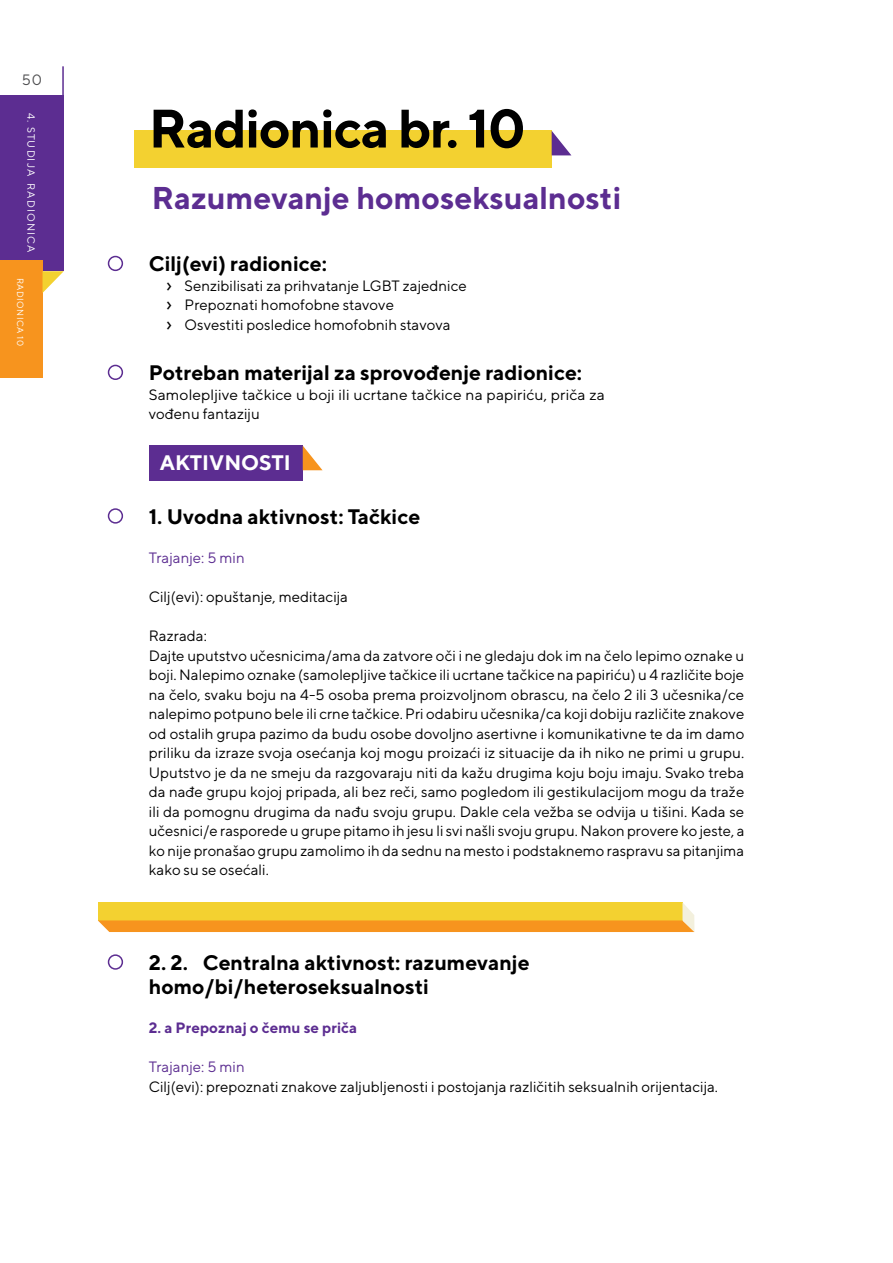
<style>
.page{position:relative;width:893px;height:1263px;background:#fff}
.page>*{position:absolute;margin:0;border:0;box-sizing:border-box;transform-origin:0 0}
.t1{font:700 54px "TT Norms";letter-spacing:-.025em;color:#000}
.t2{font:700 31.5px "TT Norms";color:#5c2d91}
.t3{font:700 21px/24px "TT Norms";color:#000}
.t4{font:700 21px "TT Norms";color:#fff}
.t5{font:15px/19.5px "TT Norms";color:#000}
.t6{font:15px/19.5px "TT Norms";color:#000;scale:1.04 1}
.t7{font:15px "TT Norms";color:#5c2d91}
.t8{font:700 15px "TT Norms";color:#5c2d91}
.t9{font:15px "TT Norms";color:#4d4d4f}
.t10{font:10.5px "TT Norms";letter-spacing:.1em;color:#fff}
.t11{font:9px "TT Norms";letter-spacing:.05em;color:#fff}
.s1{font-style:inherit}
.s2{font-family:"Meta Pro"}
</style>
<div class="page">
<hr style="left:62px;top:66px;width:2px;height:33px;background:#5c2d91">
<div style="left:0;top:96px;width:64px;height:175px;background:#5c2d91"></div>
<div style="left:0;top:260px;width:43px;height:117px;background:#f7941e"></div>
<svg style="left:43px;top:271px;width:21px;height:22px"></svg>
<div style="left:134px;top:131px;width:418px;height:37px;background:#f3d130"></div>
<svg style="left:552px;top:131px;width:19px;height:24px"></svg>
<div style="left:149px;top:446px;width:154px;height:35px;background:#5c2d91"></div>
<div style="left:108px;top:256px;width:15px;height:15px;border:2px solid #5c2d91;border-radius:50%"></div>
<div style="left:108px;top:365px;width:15px;height:15px;border:2px solid #5c2d91;border-radius:50%"></div>
<div style="left:108px;top:508px;width:15px;height:16px;border:2px solid #5c2d91;border-radius:50%"></div>
<div style="left:108px;top:954px;width:15px;height:16px;border:2px solid #5c2d91;border-radius:50%"></div>
<svg style="left:303px;top:446px;width:20px;height:24px"></svg>
<svg style="left:98px;top:902px;width:596px;height:30px;background:#f4ba2c"></svg>
<p class="t9" style="left:22px;top:71px;width:22px">50</p>
<p class="t10" style="left:38px;top:113px;width:140px;rotate:90deg"><span class="s1">4.</span> STUDIJA RADIONICA</p>
<p class="t11" style="left:26px;top:278px;width:69px;rotate:90deg">RADIONICA 10</p>
<h1 class="t1" style="left:149px;top:95px;width:379px">Radionica br. 10</h1>
<h2 class="t2" style="left:152px;top:179px;width:471px">Razumevanje homoseksualnosti</h2>
<h3 class="t3" style="left:149px;top:252px;width:180px">Cilj(evi) radionice:</h3>
<p class="t5" style="left:167px;top:276px;width:302px"><span class="s2">&gt;</span> Senzibilisati za prihvatanje LGBT zajednice <span class="s2">&gt;</span> Prepoznati homofobne stavove<br><span class="s2">&gt;</span> Osvestiti posledice homofobnih stavova</p>
<h3 class="t3" style="left:149px;top:360px;width:435px">Potreban materijal za sprovođenje radionice:</h3>
<p class="t6" style="left:149px;top:384px;width:440px">Samolepljive tačkice u boji ili ucrtane tačkice na papiriću, priča za vođenu fantaziju</p>
<h3 class="t4" style="left:160px;top:450px;width:133px">AKTIVNOSTI</h3>
<h3 class="t3" style="left:149px;top:504px;width:273px">1. Uvodna aktivnost: Tačkice</h3>
<p class="t7" style="left:149px;top:549px;width:97px">Trajanje: 5 min</p>
<p class="t5" style="left:149px;top:587px;width:201px">Cilj(evi): opuštanje, meditacija</p>
<p class="t5" style="left:149px;top:626px;width:597px">Razrada:<br>Dajte uputstvo učesnicima/ama da zatvore oči i ne gledaju dok im na čelo lepimo oznake u boji. Nalepimo oznake (samolepljive tačkice ili ucrtane tačkice na papiriću) u 4 različite boje na čelo, svaku boju na 4-5 osoba prema proizvoljnom obrascu, na čelo 2 ili 3 učesnika/ce nalepimo potpuno bele ili crne tačkice. Pri odabiru učesnika/ca koji dobiju različite znakove od ostalih grupa pazimo da budu osobe dovoljno asertivne i komunikativne te da im damo priliku da izraze svoja osećanja koj mogu proizaći iz situacije da ih niko ne primi u grupu.<br>Uputstvo je da ne smeju da razgovaraju niti da kažu drugima koju boju imaju. Svako treba da nađe grupu kojoj pripada, ali bez reči, samo pogledom ili gestikulacijom mogu da traže ili da pomognu drugima da nađu svoju grupu. Dakle cela vežba se odvija u tišini. Kada se učesnici/e rasporede u grupe pitamo ih jesu li svi našli svoju grupu. Nakon provere ko jeste, a ko nije pronašao grupu zamolimo ih da sednu na mesto i podstaknemo raspravu sa pitanjima kako su se osećali.</p>
<h3 class="t3" style="left:149px;top:950px;width:382px">2. 2. Centralna aktivnost: razumevanje homo/bi/heteroseksualnosti</h3>
<p class="t8" style="left:149px;top:1019px;width:210px">2. a Prepoznaj o čemu se priča</p>
<p class="t7" style="left:149px;top:1058px;width:97px">Trajanje: 5 min</p>
<p class="t5" style="left:149px;top:1076px;width:571px">Cilj(evi): prepoznati znakove zaljubljenosti i postojanja različitih seksualnih orijentacija.</p>
</div>
